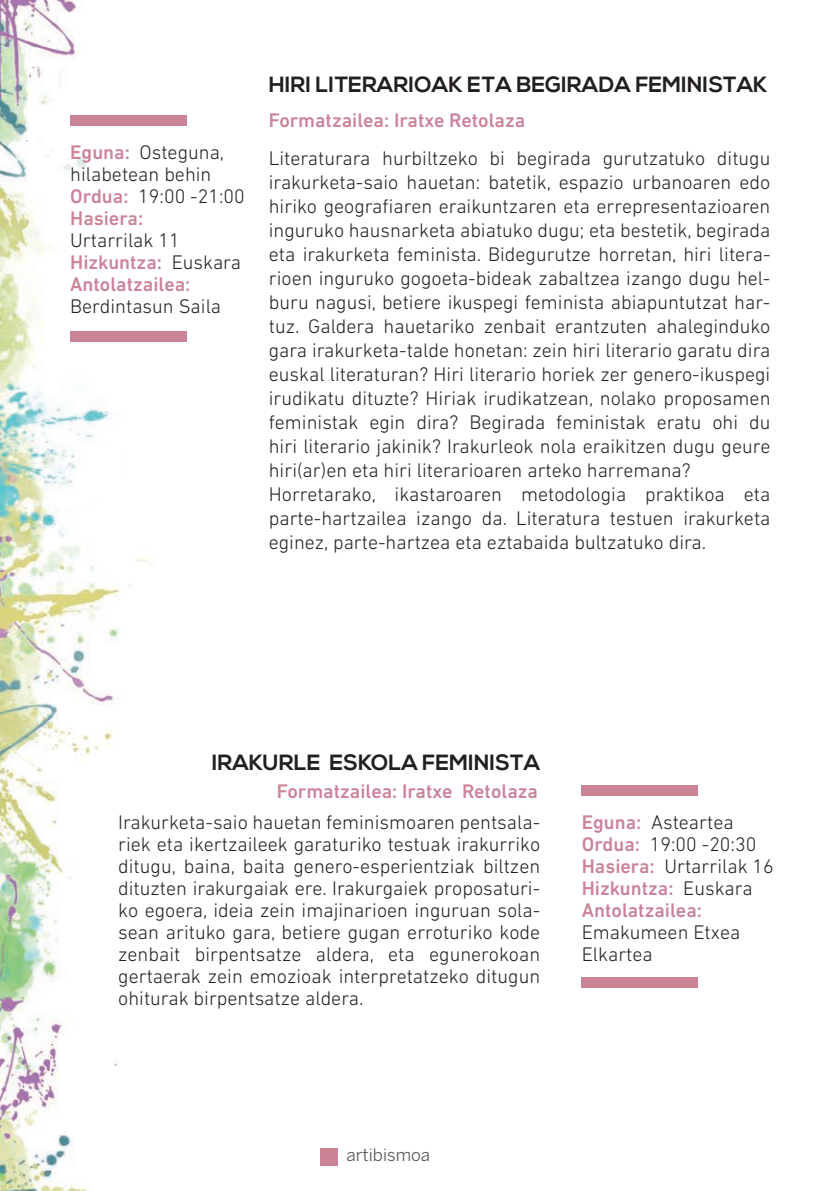
<style>
.page{position:relative;width:840px;height:1191px;background:#fff}
.page>*{position:absolute;margin:0;border:0;box-sizing:border-box;transform-origin:0 0}
.t1{font:700 22px "Nexa";color:#231f20}
.t2{font:300 20px/24px "DIN Next LT Pro";color:#231f20}
.t3{font:500 20px/22px "DIN Next LT Pro";color:#cb8396}
.t4{font:17px "Benton Sans";color:#57585a}
.s1{font-weight:500;color:#cb8396}
.s2{font-weight:300;color:#231f20}
</style>
<div class="page">
<img style="left:0;top:0;width:187px;height:1191px">
<div style="left:320px;top:1148px;width:17px;height:17px;background:#cb8396"></div>
<div style="left:581px;top:785px;width:116px;height:10px;background:#cb8396"></div>
<div style="left:581px;top:977px;width:116px;height:11px;background:#cb8396"></div>
<div style="left:70px;top:116px;width:116px;height:10px;background:#cb8396"></div>
<div style="left:70px;top:331px;width:116px;height:10px;background:#cb8396"></div>
<p class="t2" style="left:70px;top:141px;width:176px;line-height:22px"><span class="s1">Eguna:</span> Osteguna, hilabetean behin<br><span class="s1">Ordua:</span> 19:00 -21:00<br><span class="s1">Hasiera:</span></p>
<p class="t3" style="left:70px;top:229px;width:172px"><span class="s2">Urtarrilak 11<br></span>Hizkuntza: <span class="s2">Euskara<br></span>Antolatzailea:</p>
<p class="t2" style="left:70px;top:294px;width:152px">Berdintasun Saila</p>
<p class="t1" style="left:269px;top:71px;width:500px">HIRI LITERARIOAK ETA BEGIRADA FEMINISTAK</p>
<p class="t3" style="left:269px;top:109px;width:258px">Formatzailea: Iratxe Retolaza</p>
<p class="t2" style="left:269px;top:146px;width:503px">Literaturara hurbiltzeko bi begirada gurutzatuko ditugu irakurketa-saio hauetan: batetik, espazio urbanoaren edo hiriko geografiaren eraikuntzaren eta errepresentazioaren inguruko hausnarketa abiatuko dugu; eta bestetik, begirada eta irakurketa feminista. Bidegurutze horretan, hiri litera&shy;rioen inguruko gogoeta-bideak zabaltzea izango dugu hel&shy;buru nagusi, betiere ikuspegi feminista abiapuntutzat har&shy;tuz. Galdera hauetariko zenbait erantzuten ahaleginduko gara irakurketa-talde honetan: zein hiri literario garatu dira euskal literaturan? Hiri literario horiek zer genero-ikuspegi irudikatu dituzte? Hiriak irudikatzean, nolako proposamen feministak egin dira? Begirada feministak eratu ohi du hiri literario jakinik? Irakurleok nola eraikitzen dugu geure hiri(ar)en eta hiri literarioaren arteko harremana?<br>Horretarako, ikastaroaren metodologia praktikoa eta parte-hartzailea izango da. Literatura testuen irakurketa eginez, parte-hartzea eta eztabaida bultzatuko dira.</p>
<p class="t1" style="left:212px;top:750px;width:329px">IRAKURLE ESKOLA FEMINISTA</p>
<p class="t3" style="left:277px;top:780px;width:262px">Formatzailea: Iratxe Retolaza</p>
<p class="t2" style="left:118px;top:811px;width:423px;line-height:22px;text-align:justify">Irakurketa-saio hauetan feminismoaren pentsala&shy;riek eta ikertzaileek garaturiko testuak irakurriko ditugu, baina, baita genero-esperientziak biltzen dituzten irakurgaiak ere. Irakurgaiek proposaturi&shy;ko egoera, ideia zein imajinarioen inguruan sola&shy;sean arituko gara, betiere gugan erroturiko kode zenbait birpentsatze aldera, eta egunerokoan gertaerak zein emozioak interpretatzeko ditugun ohiturak birpentsatze aldera.</p>
<p class="t3" style="left:581px;top:810px;width:193px">Eguna: <span class="s2">Asteartea<br></span>Ordua: <span class="s2">19:00 -20:30<br></span>Hasiera: <span class="s2">Urtarrilak 16<br></span>Hizkuntza: <span class="s2">Euskara<br></span>Antolatzailea:</p>
<p class="t2" style="left:581px;top:920px;width:160px;line-height:22px">Emakumeen Etxea<br>Elkartea</p>
<p class="t4" style="left:346px;top:1144px;width:85px">artibismoa</p>
</div>
